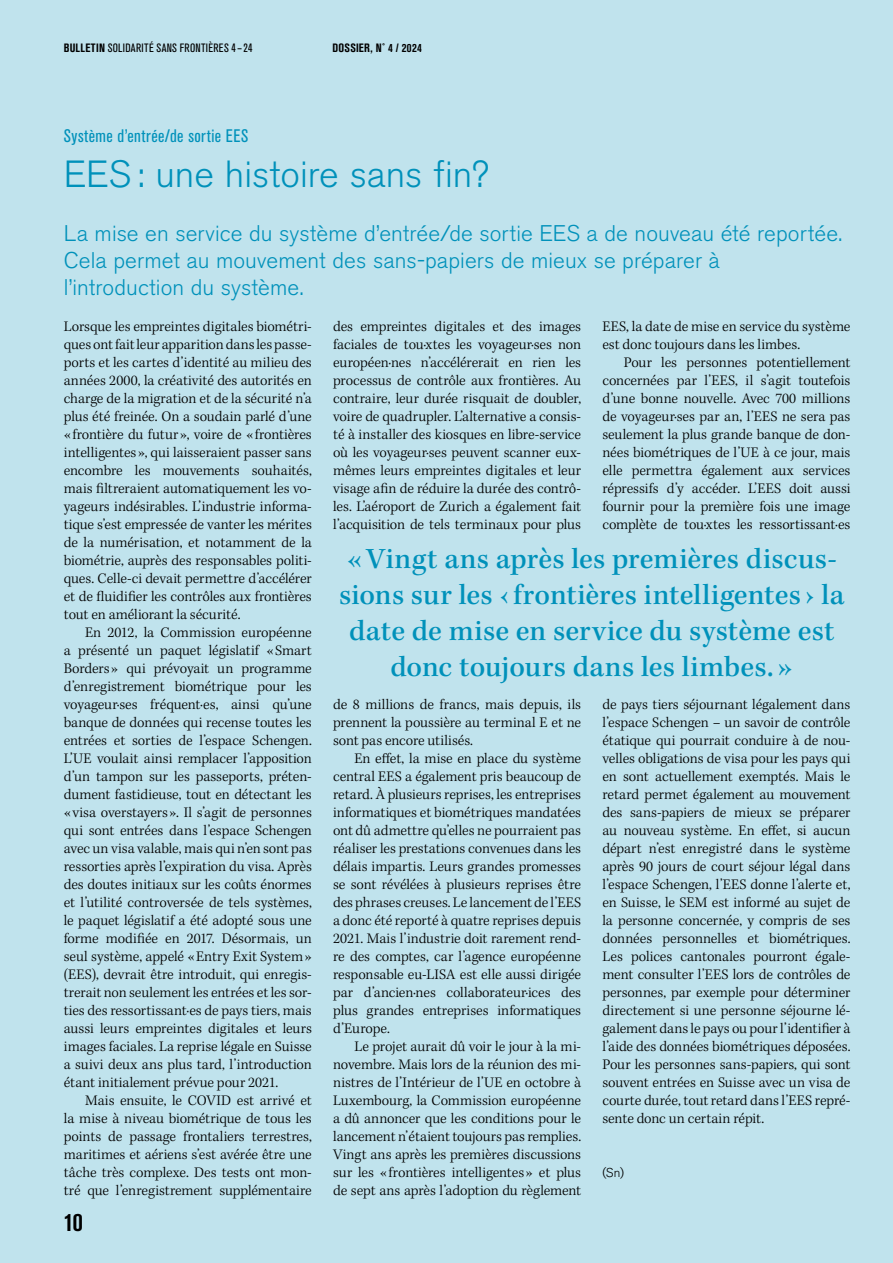
<style>
.page{position:relative;width:893px;height:1263px;background:#c0e3ed}
.page>*{position:absolute;margin:0;border:0;box-sizing:border-box;transform-origin:0 0}
.H2_25{font:300 37.5px "Akzidenz Grotesk BE";letter-spacing:-.005em;color:#0091ba}
.Zitate_20{font:500 30px/36px "Kepler Std";letter-spacing:.01em;color:#0091ba;text-align:center}
.t1{font:700 condensed 25.5px "Akzidenz Grotesk BE";color:#000}
.H3_15{font:300 22.5px/27px "Akzidenz Grotesk BE";letter-spacing:.005em;color:#0091ba}
.H2_25-2{font:condensed 18px "Akzidenz Grotesk BE";letter-spacing:.03em;color:#0091ba}
.Texte_mEinzug_10pt{font:300 15px/18px "Kepler Std";letter-spacing:-.005em;color:#000;text-align:justify}
.Person_8{font:300 12.75px "Akzidenz Grotesk BE";color:#000}
.Rubrik_10{font:condensed 12px "Akzidenz Grotesk BE";letter-spacing:.025em;color:#000}
.Rubrik_10-2{font:700 condensed 12px "Akzidenz Grotesk BE";letter-spacing:.025em;color:#000}
.s1{font-weight:700}
</style>
<div class="page">
<p class="Rubrik_10" style="left:64px;top:41px;width:190px"><span class="s1">BULLETIN</span> SOLIDARITÉ SANS FRONTIÈRES 4–24</p>
<p class="Rubrik_10-2" style="left:333px;top:40px;width:91px">DOSSIER, N˚ 4 / 2024</p>
<p class="H2_25-2" style="left:64px;top:125px;width:186px">Système d’entrée/de sortie EES</p>
<p class="H2_25" style="left:64px;top:153px;width:426px">EES: une histoire sans fin?</p>
<p class="H3_15" style="left:64px;top:220px;width:780px">La mise en service du système d’entrée/de sortie EES a de nouveau été reportée.<br>Cela permet au mouvement des sans-papiers de mieux se préparer à l’introduction du système.</p>
<p class="Texte_mEinzug_10pt" style="left:602px;top:317px;width:250px">EES, la date de mise en service du système est donc toujours dans les limbes.</p>
<p class="Texte_mEinzug_10pt" style="left:602px;top:353px;width:250px;text-indent:21px">Pour les personnes potentiellement concernées par l’EES, il s’agit toutefois d’une bonne nouvelle. Avec 700 millions de voyageur·ses par an, l’EES ne sera pas seulement la plus grande banque de don&shy;nées biométriques de l’UE à ce jour, mais elle permettra également aux services répressifs d’y accéder. L’EES doit aussi fournir pour la première fois une image complète de tou·xtes les ressortissant·es</p>
<p class="Texte_mEinzug_10pt" style="left:64px;top:317px;width:250px">Lorsque les empreintes digitales biométri&shy;ques ont fait leur apparition dans les passe&shy;ports et les cartes d’identité au milieu des années 2000, la créativité des autorités en charge de la migration et de la sécurité n’a plus été freinée. On a soudain parlé d’une «frontière du futur», voire de «frontières intelligentes», qui laisseraient passer sans encombre les mouvements souhaités, mais filtreraient automatiquement les vo&shy;yageurs indésirables. L’industrie informa&shy;tique s’est empressée de vanter les mérites de la numérisation, et notamment de la biométrie, auprès des responsables politi&shy;ques. Celle-ci devait permettre d’accélérer et de fluidifier les contrôles aux frontières tout en améliorant la sécurité.</p>
<p class="Texte_mEinzug_10pt" style="left:64px;top:623px;width:250px;text-indent:21px">En 2012, la Commission européenne a présenté un paquet législatif «Smart Borders» qui prévoyait un programme d’enregistrement biométrique pour les voyageur·ses fréquent·es, ainsi qu’une banque de données qui recense toutes les entrées et sorties de l’espace Schengen.<br>L’UE voulait ainsi remplacer l’apposition d’un tampon sur les passeports, préten&shy;dument fastidieuse, tout en détectant les «visa overstayers». Il s’agit de personnes qui sont entrées dans l’espace Schengen avec un visa valable, mais qui n’en sont pas ressorties après l’expiration du visa. Après des doutes initiaux sur les coûts énormes et l’utilité controversée de tels systèmes, le paquet législatif a été adopté sous une forme modifiée en 2017. Désormais, un seul système, appelé «Entry Exit System» (EES), devrait être introduit, qui enregis&shy;trerait non seulement les entrées et les sor&shy;ties des ressortissant·es de pays tiers, mais aussi leurs empreintes digitales et leurs images faciales. La reprise légale en Suisse a suivi deux ans plus tard, l’introduction étant initialement prévue pour 2021.</p>
<p class="Texte_mEinzug_10pt" style="left:64px;top:1091px;width:250px;text-indent:21px">Mais ensuite, le COVID est arrivé et la mise à niveau biométrique de tous les points de passage frontaliers terrestres, maritimes et aériens s’est avérée être une tâche très complexe. Des tests ont mon&shy;tré que l’enregistrement supplémentaire</p>
<p class="Texte_mEinzug_10pt" style="left:333px;top:317px;width:250px">des empreintes digitales et des images faciales de tou·xtes les voyageur·ses non européen·nes n’accélérerait en rien les processus de contrôle aux frontières. Au contraire, leur durée risquait de doubler, voire de quadrupler. L’alternative a consis&shy;té à installer des kiosques en libre-service où les voyageur·ses peuvent scanner eux&shy;mêmes leurs empreintes digitales et leur visage afin de réduire la durée des contrô&shy;les. L’aéroport de Zurich a également fait l’acquisition de tels terminaux pour plus</p>
<p class="Zitate_20" style="left:339px;top:542px;width:506px">«Vingt ans après les premières discus&shy;sions sur les ‹frontières intelligentes › la date de mise en service du système est donc toujours dans les limbes. »</p>
<p class="Texte_mEinzug_10pt" style="left:602px;top:695px;width:250px">de pays tiers séjournant légalement dans l’espace Schengen – un savoir de contrôle étatique qui pourrait conduire à de nou&shy;velles obligations de visa pour les pays qui en sont actuellement exemptés. Mais le retard permet également au mouvement des sans-papiers de mieux se préparer au nouveau système. En effet, si aucun départ n’est enregistré dans le système après 90 jours de court séjour légal dans l’espace Schengen, l’EES donne l’alerte et, en Suisse, le SEM est informé au sujet de la personne concernée, y compris de ses données personnelles et biométriques.<br>Les polices cantonales pourront égale&shy;ment consulter l’EES lors de contrôles de personnes, par exemple pour déterminer directement si une personne séjourne lé&shy;galement dans le pays ou pour l’identifier à l’aide des données biométriques déposées.<br>Pour les personnes sans-papiers, qui sont souvent entrées en Suisse avec un visa de courte durée, tout retard dans l’EES repré&shy;sente donc un certain répit.</p>
<p class="Texte_mEinzug_10pt" style="left:333px;top:695px;width:250px">de 8 millions de francs, mais depuis, ils prennent la poussière au terminal E et ne sont pas encore utilisés.</p>
<p class="Texte_mEinzug_10pt" style="left:333px;top:749px;width:250px;text-indent:21px">En effet, la mise en place du système central EES a également pris beaucoup de retard. À plusieurs reprises, les entreprises informatiques et biométriques mandatées ont dû admettre qu’elles ne pourraient pas réaliser les prestations convenues dans les délais impartis. Leurs grandes promesses se sont révélées à plusieurs reprises être des phrases creuses. Le lancement de l’EES a donc été reporté à quatre reprises depuis 2021. Mais l’industrie doit rarement rend&shy;re des comptes, car l’agence européenne responsable eu-LISA est elle aussi dirigée par d’ancien·nes collaborateur·ices des plus grandes entreprises informatiques d’Europe.</p>
<p class="Texte_mEinzug_10pt" style="left:333px;top:1037px;width:250px;text-indent:21px">Le projet aurait dû voir le jour à la mi&shy;novembre. Mais lors de la réunion des mi&shy;nistres de l’Intérieur de l’UE en octobre à Luxembourg, la Commission européenne a dû annoncer que les conditions pour le lancement n’étaient toujours pas remplies.<br>Vingt ans après les premières discussions sur les «frontières intelligentes» et plus de sept ans après l’adoption du règlement</p>
<p class="Person_8" style="left:602px;top:1165px;width:23px">(Sn)</p>
<h3 class="t1" style="left:64px;top:1207px;width:21px">10</h3>
</div>
